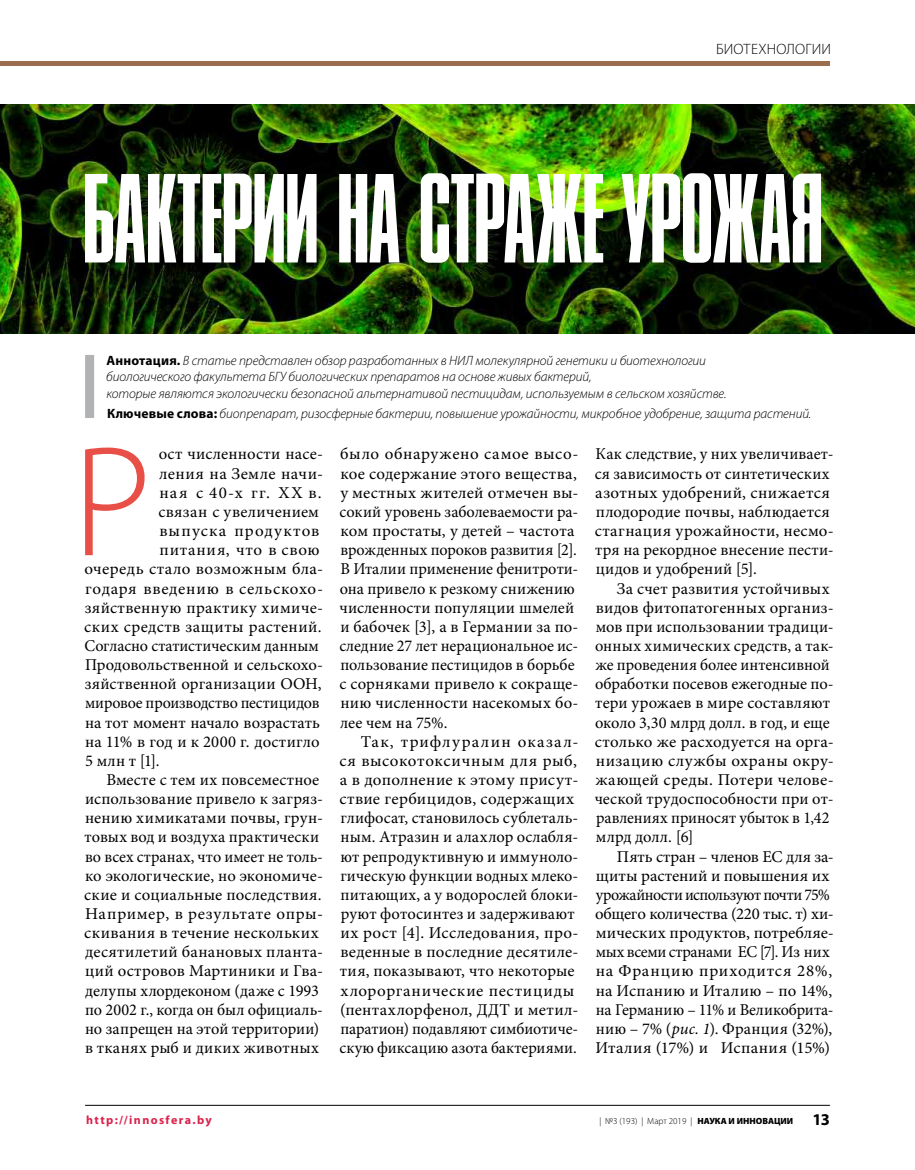
<style>
.page{position:relative;width:915px;height:1170px;background:#fff}
.page>*{position:absolute;margin:0;border:0;box-sizing:border-box;transform-origin:0 0}
.t1{font:300 158.4px "Myriad Pro";color:#e85047}
.t2{font:126.9px "Condens";letter-spacing:-.005em;color:#fff}
.t3{font:16.5px/19.2px "Minion Pro";letter-spacing:.01em;color:#000}
.t4{font:16.5px "Minion Pro";letter-spacing:.04em;color:#000}
.t5{font:16.5px "Minion Pro";letter-spacing:.065em;color:#000}
.t6{font:16.5px "Minion Pro";letter-spacing:.045em;color:#000}
.t7{font:300 15px "Myriad Pro";letter-spacing:.015em;color:#000}
.t8{font:italic 300 13.5px/16.2px "Myriad Pro";letter-spacing:-.01em;color:#000}
.t9{font:700 12px "Myriad Pro";letter-spacing:.115em;color:#db214b}
.t10{font:300 9px "Myriad Pro";color:#000}
.s1{font-weight:700;font-style:normal}
.s2{font-style:italic}
.s3{font-weight:900}
.s4{font-weight:700;font-size:16.5px}
</style>
<div class="page">
<img style="left:0;top:104px;width:914px;height:230px">
<hr style="left:0;top:61px;width:829px;height:4px;background:#9c6c4e">
<div style="left:85px;top:355px;width:9px;height:63px;background:#b1b2b3"></div>
<hr style="left:85px;top:1104px;width:744px;height:1px;background:#000">
<p class="t7" style="left:715px;top:40px;width:117px">БИОТЕХНОЛОГИИ</p>
<h2 class="t2" style="left:82px;top:162px;width:742px">БАКТЕРИИ НА СТРАЖЕ УРОЖАЯ</h2>
<p class="t8" style="left:106px;top:353px;width:621px"><span class="s1">Аннотация.</span> В статье представлен обзор разработанных в НИЛ молекулярной генетики и биотехнологии биологического факультета БГУ биологических препаратов на основе живых бактерий,<br>которые являются экологически безопасной альтернативой пестицидам, используемым в сельском хозяйстве.</p>
<p class="t8" style="left:107px;top:405px;width:705px"><span class="s1">Ключевые слова:</span> биопрепарат, ризосферные бактерии, повышение урожайности, микробное удобрение, защита растений.</p>
<h1 class="t1" style="left:72px;top:415px;width:81px">Р</h1>
<p class="t3" style="left:159px;top:444px;width:166px">ост численности насе-</p>
<p class="t3" style="left:159px;top:464px;width:165px">ления на Земле начи-</p>
<p class="t3" style="left:159px;top:483px;width:163px">ная с 40-х гг. ХХ в.</p>
<p class="t3" style="left:158px;top:502px;width:162px">связан с увеличением</p>
<p class="t5" style="left:159px;top:519px;width:161px">выпуска продуктов</p>
<p class="t6" style="left:159px;top:539px;width:161px">питания, что в свою</p>
<p class="t3" style="left:84px;top:559px;width:240px">очередь стало возможным бла-</p>
<p class="t4" style="left:85px;top:577px;width:239px">годаря введению в сельскохо-</p>
<p class="t3" style="left:85px;top:597px;width:240px">зяйственную практику химиче-</p>
<p class="t3" style="left:84px;top:617px;width:239px">ских средств защиты растений.</p>
<p class="t3" style="left:84px;top:636px;width:236px">Согласно статистическим данным</p>
<p class="t3" style="left:85px;top:655px;width:239px">Продовольственной и сельскохо-</p>
<p class="t3" style="left:85px;top:674px;width:238px">зяйственной организации ООН,</p>
<p class="t3" style="left:85px;top:693px;width:236px">мировое производство пестицидов</p>
<p class="t3" style="left:85px;top:712px;width:236px">на тот момент начало возрастать</p>
<p class="t3" style="left:85px;top:731px;width:236px">на 11% в год и к 2000 г. достигло</p>
<p class="t3" style="left:85px;top:751px;width:76px">5 млн т [1].</p>
<p class="t3" style="left:106px;top:770px;width:214px">Вместе с тем их повсеместное</p>
<p class="t3" style="left:85px;top:789px;width:239px">использование привело к загряз-</p>
<p class="t3" style="left:85px;top:808px;width:239px">нению химикатами почвы, грун-</p>
<p class="t3" style="left:85px;top:827px;width:236px">товых вод и воздуха практически</p>
<p class="t3" style="left:85px;top:846px;width:239px">во всех странах, что имеет не толь-</p>
<p class="t3" style="left:85px;top:865px;width:239px">ко экологические, но экономиче-</p>
<p class="t3" style="left:84px;top:885px;width:239px">ские и социальные последствия.</p>
<p class="t4" style="left:85px;top:902px;width:239px">Например, в результате опры-</p>
<p class="t3" style="left:84px;top:923px;width:236px">скивания в течение нескольких</p>
<p class="t3" style="left:85px;top:942px;width:239px">десятилетий банановых планта-</p>
<p class="t3" style="left:85px;top:961px;width:239px">ций островов Мартиники и Гва-</p>
<p class="t3" style="left:85px;top:980px;width:235px">делупы хлордеконом (даже с 1993</p>
<p class="t3" style="left:85px;top:999px;width:239px">по 2002 г., когда он был официаль-</p>
<p class="t3" style="left:85px;top:1018px;width:235px">но запрещен на этой территории)</p>
<p class="t3" style="left:85px;top:1038px;width:235px">в тканях рыб и диких животных</p>
<p class="t3" style="left:339px;top:444px;width:241px">было обнаружено самое высо&shy;кое содержание этого вещества, у местных жителей отмечен вы&shy;сокий уровень заболеваемости ра&shy;ком простаты, у детей – частота врожденных пороков развития [2].<br>В Италии применение фенитроти&shy;она привело к резкому снижению численности популяции шмелей и бабочек [3], а в Германии за по&shy;следние 27 лет нерациональное ис&shy;пользование пестицидов в борьбе с сорняками привело к сокраще&shy;нию численности насекомых бо&shy;лее чем на 75%.</p>
<p class="t3" style="left:339px;top:731px;width:240px;text-indent:21px">Так, трифлуралин оказал&shy;ся высокотоксичным для рыб, а в дополнение к этому присут&shy;ствие гербицидов, содержащих глифосат, становилось сублеталь&shy;ным. Атразин и алахлор ослабля&shy;ют репродуктивную и иммуноло&shy;гическую функции водных млеко&shy;питающих, а у водорослей блоки&shy;руют фотосинтез и задерживают их рост [4]. Исследования, про&shy;веденные в последние десятиле&shy;тия, показывают, что некоторые хлорорганические пестициды (пентахлорфенол, ДДТ и метил&shy;паратион) подавляют симбиотиче&shy;скую фиксацию азота бактериями.</p>
<p class="t3" style="left:594px;top:444px;width:240px">Как следствие, у них увеличивает&shy;ся зависимость от синтетических азотных удобрений, снижается плодородие почвы, наблюдается стагнация урожайности, несмо&shy;тря на рекордное внесение пести&shy;цидов и удобрений [5].</p>
<p class="t3" style="left:594px;top:578px;width:241px;text-indent:22px">За счет развития устойчивых видов фитопатогенных организ&shy;мов при использовании традици&shy;онных химических средств, а так&shy;же проведения более интенсивной обработки посевов ежегодные по&shy;тери урожаев в мире составляют около 3,30 млрд долл. в год, и еще столько же расходуется на орга&shy;низацию службы охраны окру&shy;жающей среды. Потери челове&shy;ческой трудоспособности при от&shy;равлениях приносят убыток в 1,42 млрд долл. [6]</p>
<p class="t3" style="left:595px;top:846px;width:240px;text-indent:22px">Пять стран – членов EC для за&shy;щиты растений и повышения их урожайности используют почти 75% общего количества (220 тыс. т) хи&shy;мических продуктов, потребляе&shy;мых всеми странами ЕС [7]. Из них на Францию приходится 28%, на Испанию и Италию – по 14%, на Германию – 11% и Великобрита&shy;нию – 7% (<span class="s2">рис. 1</span>). Франция (32%),<br>Италия (17%) и Испания (15%)</p>
<p class="t9" style="left:86px;top:1113px;width:127px">http://innosfera.by</p>
<p class="t10" style="left:599px;top:1116px;width:232px">| №3 (193) | Март 2019 | <span class="s3">НАУКА И ИННОВАЦИИ</span> <span class="s4">13</span></p>
</div>
